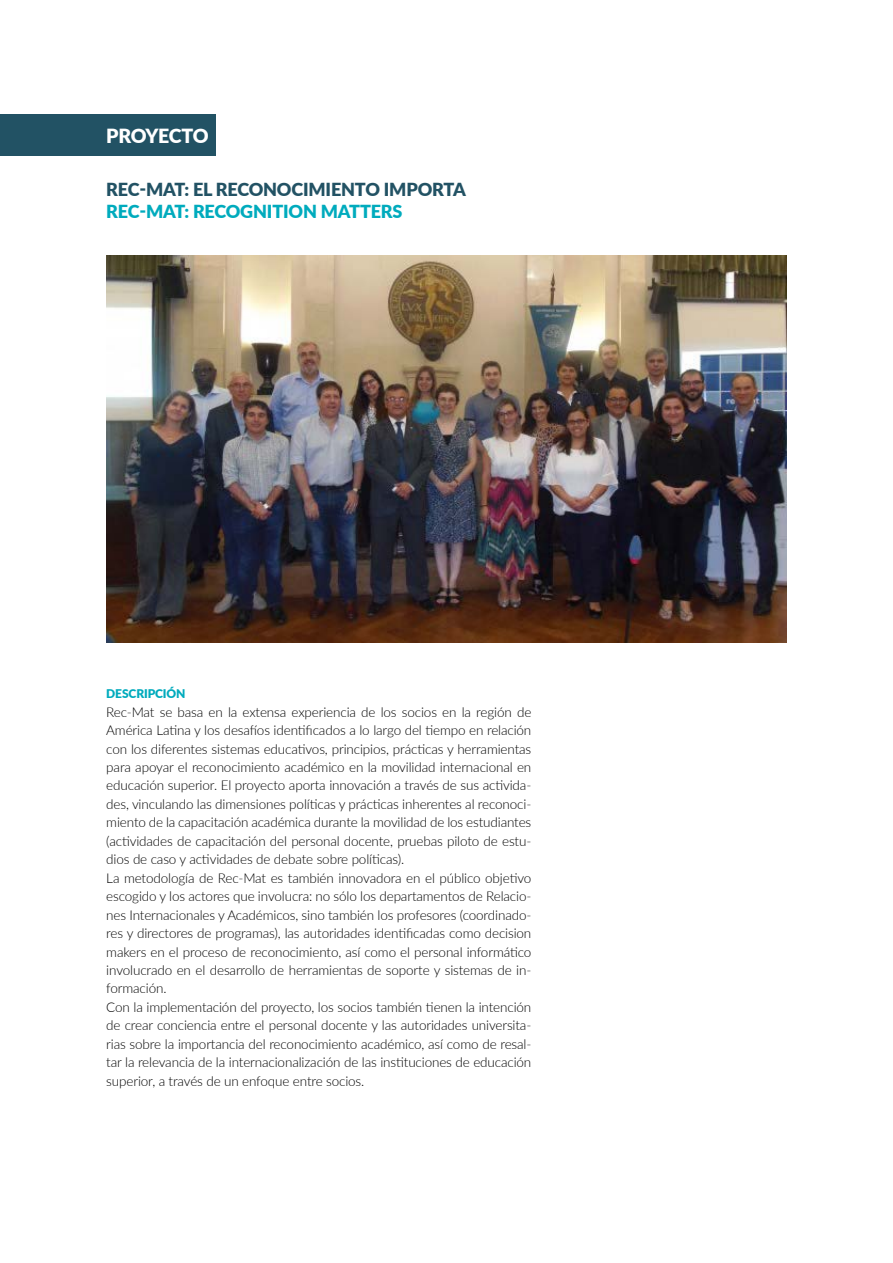
<style>
.page{position:relative;width:893px;height:1263px;background:#fff}
.page>*{position:absolute;margin:0;border:0;box-sizing:border-box;transform-origin:0 0}
.t1{font:900 19.5px "Lato";color:#fff}
.t2{font:900 18px "Lato";letter-spacing:-.01em;color:#225264}
.t3{font:900 18px "Lato";letter-spacing:-.01em;color:#00abbd}
.t4{font:300 13.5px/18.5px "Lato";letter-spacing:-.01em;color:#000}
.t5{font:900 12px "Lato";letter-spacing:-.01em;color:#00abbd}
</style>
<div class="page">
<div style="left:0;top:115px;width:216px;height:41px;background:#225264"></div>
<img style="left:106px;top:255px;width:681px;height:388px">
<h1 class="t1" style="left:106px;top:121px;width:104px">PROYECTO</h1>
<h2 class="t2" style="left:106px;top:176px;width:338px">REC-MAT: EL RECONOCIMIENTO IMPORTA</h2>
<h2 class="t3" style="left:106px;top:198px;width:244px">REC-MAT: RECOGNITION MATTER</h2>
<h2 class="t3" style="left:393px;top:198px;width:11px">S</h2>
<p class="t5" style="left:106px;top:685px;width:81px">DESCRIPCIÓN</p>
<p class="t4" style="left:106px;top:702px;width:427px">Rec-Mat se basa en la extensa experiencia de los socios en la región de América Latina y los desafíos identificados a lo largo del tiempo en relación con los diferentes sistemas educativos, principios, prácticas y herramientas para apoyar el reconocimiento académico en la movilidad internacional en educación superior. El proyecto aporta innovación a través de sus activida&shy;des, vinculando las dimensiones políticas y prácticas inherentes al reconoci&shy;miento de la capacitación académica durante la movilidad de los estudiantes (actividades de capacitación del personal docente, pruebas piloto de estu&shy;dios de caso y actividades de debate sobre políticas).<br>La metodología de Rec-Mat es también innovadora en el público objetivo escogido y los actores que involucra: no sólo los departamentos de Relacio&shy;nes Internacionales y Académicos, sino también los profesores (coordinado&shy;res y directores de programas), las autoridades identificadas como decision makers en el proceso de reconocimiento, así como el personal informático involucrado en el desarrollo de herramientas de soporte y sistemas de in&shy;formación.<br>Con la implementación del proyecto, los socios también tienen la intención de crear conciencia entre el personal docente y las autoridades universita&shy;rias sobre la importancia del reconocimiento académico, así como de resal&shy;tar la relevancia de la internacionalización de las instituciones de educación superior, a través de un enfoque entre socios.</p>
</div>
